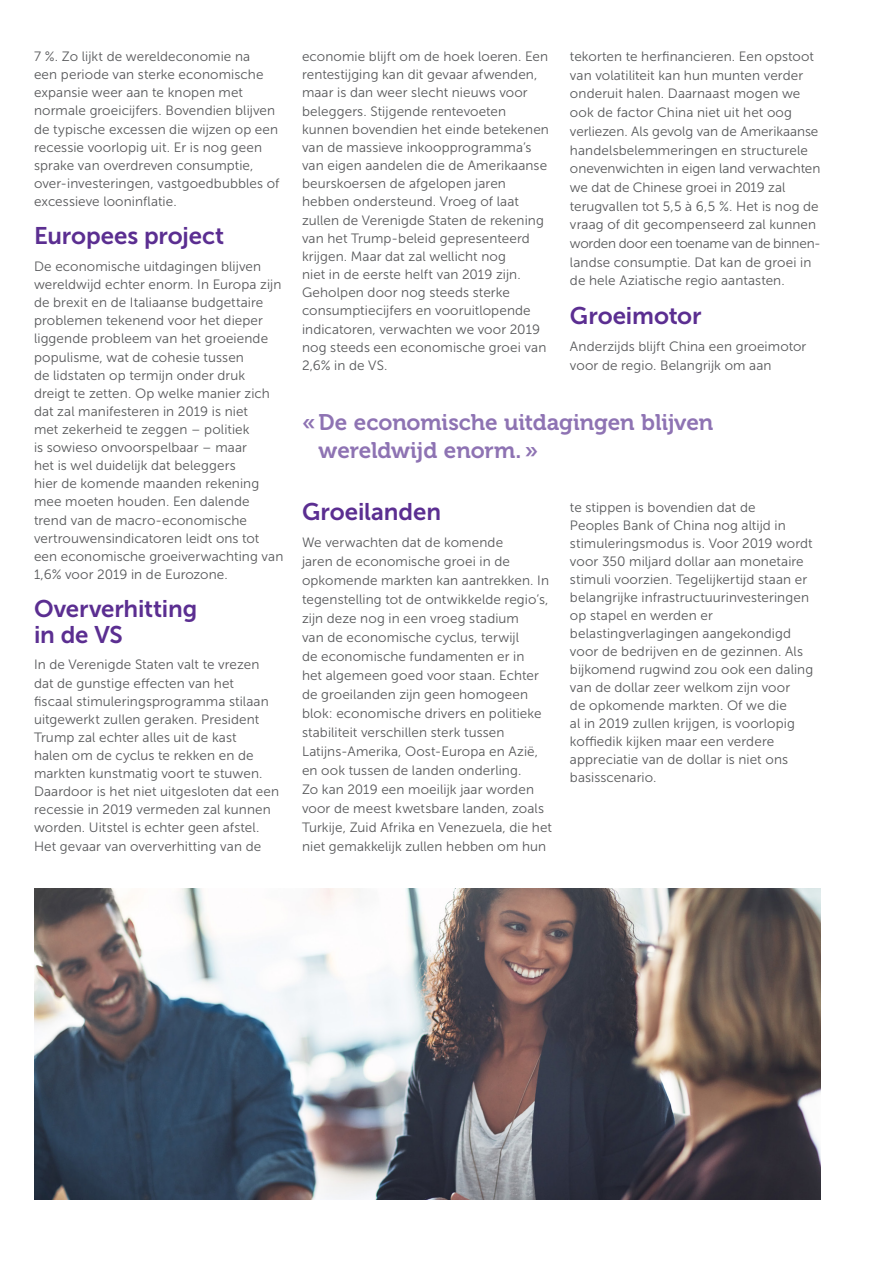
<style>
.page{position:relative;width:872px;height:1263px;background:#fff}
.page>*{position:absolute;margin:0;border:0;box-sizing:border-box;transform-origin:0 0}
.titre_c15{font:24px/25.7px "Museo Sans 700";letter-spacing:-.005em;color:#5b2e91}
.Normal_e{font:22.5px/28.5px "Museo 700";letter-spacing:-.005em;color:#8e73b3}
.body_c_8_5_10_5{font:13.5px/18.1px "Museo Sans 300";letter-spacing:.005em;color:#57585a}
.body_c_8_5_10_5-2{font:13.5px "Museo Sans 300";letter-spacing:-.015em;color:#57585a}
</style>
<div class="page">
<img style="left:34px;top:889px;width:787px;height:310px">
<p class="body_c_8_5_10_5" style="left:34px;top:48px;width:247px">7 %. Zo lijkt de wereldeconomie na<br>een periode van sterke economische expansie weer aan te knopen met normale groeicijfers. Bovendien blijven de typische excessen die wijzen op een recessie voorlopig uit. Er is nog geen sprake van overdreven consumptie, over-investeringen, vastgoedbubbles of excessieve looninflatie.</p>
<p class="titre_c15" style="left:34px;top:223px;width:192px">Europees project</p>
<p class="body_c_8_5_10_5" style="left:34px;top:257px;width:251px">De economische uitdagingen blijven wereldwijd echter enorm. In Europa zijn de brexit en de Italiaanse budgettaire problemen tekenend voor het dieper liggende probleem van het groeiende populisme, wat de cohesie tussen<br>de lidstaten op termijn onder druk dreigt te zetten. Op welke manier zich dat zal manifesteren in 2019 is niet<br>met zekerheid te zeggen – politiek<br>is sowieso onvoorspelbaar – maar<br>het is wel duidelijk dat beleggers<br>hier de komende maanden rekening mee moeten houden. Een dalende trend van de macro-economische vertrouwensindicatoren leidt ons tot een economische groeiverwachting van 1,6% voor 2019 in de Eurozone.</p>
<p class="titre_c15" style="left:34px;top:596px;width:165px">Oververhitting in de VS</p>
<p class="body_c_8_5_10_5" style="left:34px;top:656px;width:247px">In de Verenigde Staten valt te vrezen dat de gunstige effecten van het<br>fiscaal stimuleringsprogramma stilaan uitgewerkt zullen geraken. President Trump zal echter alles uit de kast<br>halen om de cyclus te rekken en de markten kunstmatig voort te stuwen.<br>Daardoor is het niet uitgesloten dat een recessie in 2019 vermeden zal kunnen worden. Uitstel is echter geen afstel.<br>Het gevaar van oververhitting van de</p>
<p class="body_c_8_5_10_5" style="left:302px;top:48px;width:248px">economie blijft om de hoek loeren. Een rentestijging kan dit gevaar afwenden, maar is dan weer slecht nieuws voor beleggers. Stijgende rentevoeten kunnen bovendien het einde betekenen van de massieve inkoopprogramma’s van eigen aandelen die de Amerikaanse beurskoersen de afgelopen jaren hebben ondersteund. Vroeg of laat zullen de Verenigde Staten de rekening van het Trump-beleid gepresenteerd krijgen. Maar dat zal wellicht nog<br>niet in de eerste helft van 2019 zijn.<br>Geholpen door nog steeds sterke consumptiecijfers en vooruitlopende indicatoren, verwachten we voor 2019 nog steeds een economische groei van 2,6% in de VS.</p>
<p class="body_c_8_5_10_5" style="left:570px;top:47px;width:252px;line-height:18.6px">tekorten te herfinancieren. Een opstoot van volatiliteit kan hun munten verder onderuit halen. Daarnaast mogen we ook de factor China niet uit het oog verliezen. Als gevolg van de Amerikaanse handelsbelemmeringen en structurele onevenwichten in eigen land verwachten we dat de Chinese groei in 2019 zal terugvallen tot 5,5 à 6,5 %. Het is nog de vraag of dit gecompenseerd zal kunnen</p>
<p class="body_c_8_5_10_5-2" style="left:570px;top:236px;width:252px">worden door een toename van de binnen-</p>
<p class="body_c_8_5_10_5" style="left:570px;top:253px;width:243px;line-height:18.6px">landse consumptie. Dat kan de groei in de hele Aziatische regio aantasten.</p>
<p class="titre_c15" style="left:570px;top:303px;width:133px">Groeimotor</p>
<p class="body_c_8_5_10_5" style="left:570px;top:337px;width:238px;line-height:18.6px">Anderzijds blijft China een groeimotor voor de regio. Belangrijk om aan</p>
<p class="Normal_e" style="left:319px;top:408px;width:396px;text-indent:-17px">« De economische uitdagingen blijven wereldwijd enorm.»</p>
<p class="titre_c15" style="left:302px;top:499px;width:141px">Groeilanden</p>
<p class="body_c_8_5_10_5" style="left:302px;top:533px;width:251px;line-height:18.9px">We verwachten dat de komende<br>jaren de economische groei in de opkomende markten kan aantrekken. In tegenstelling tot de ontwikkelde regio’s, zijn deze nog in een vroeg stadium<br>van de economische cyclus, terwijl<br>de economische fundamenten er in<br>het algemeen goed voor staan. Echter de groeilanden zijn geen homogeen blok: economische drivers en politieke stabiliteit verschillen sterk tussen Latijns-Amerika, Oost-Europa en Azië, en ook tussen de landen onderling.<br>Zo kan 2019 een moeilijk jaar worden voor de meest kwetsbare landen, zoals Turkije, Zuid Afrika en Venezuela, die het niet gemakkelijk zullen hebben om hun</p>
<p class="body_c_8_5_10_5" style="left:570px;top:498px;width:245px">te stippen is bovendien dat de<br>Peoples Bank of China nog altijd in stimuleringsmodus is. Voor 2019 wordt voor 350 miljard dollar aan monetaire stimuli voorzien. Tegelijkertijd staan er belangrijke infrastructuurinvesteringen op stapel en werden er belastingverlagingen aangekondigd voor de bedrijven en de gezinnen. Als bijkomend rugwind zou ook een daling van de dollar zeer welkom zijn voor<br>de opkomende markten. Of we die<br>al in 2019 zullen krijgen, is voorlopig koffiedik kijken maar een verdere appreciatie van de dollar is niet ons basisscenario.</p>
</div>
